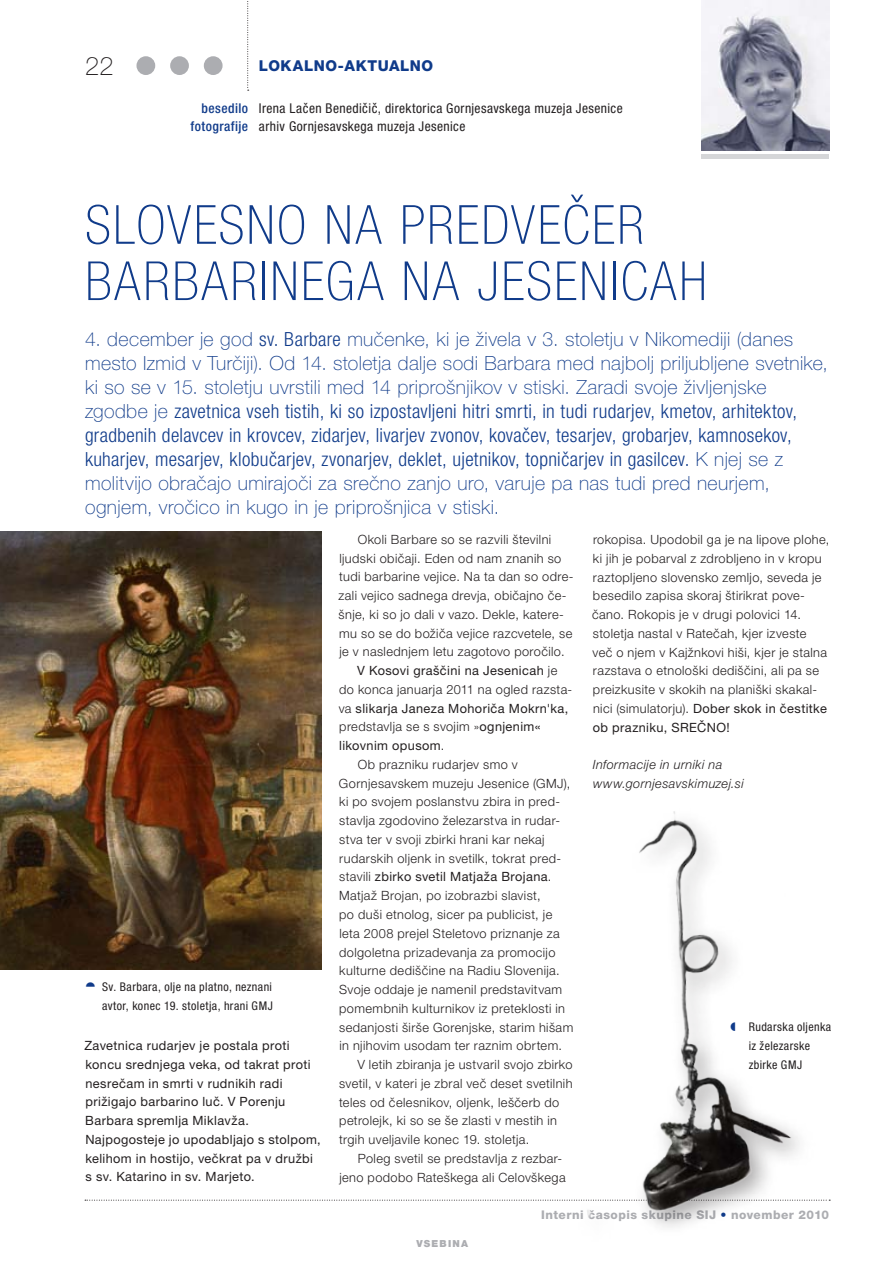
<style>
.page{position:relative;width:893px;height:1263px;background:#fff}
.page>*{position:absolute;margin:0;border:0;box-sizing:border-box;transform-origin:0 0}
.t1{font:100 condensed 54px/56.2px "Helvetica Neue LT Pro";letter-spacing:.04em;color:#103b8a}
.t2{font:100 25.5px "Helvetica Neue LT Pro";color:#231f20}
.t3{font:100 19.5px/24px "Helvetica Neue LT Pro";letter-spacing:.02em;color:#103b8a}
.t4{font:800 15px "Helvetica Neue LT Pro";letter-spacing:.05em;color:#103b8a}
.t5{font:condensed 13.5px "Helvetica Neue LT Pro";letter-spacing:.03em;color:#231f20}
.t6{font:500 condensed 13.5px/18.8px "Helvetica Neue LT Pro";letter-spacing:.035em;color:#103b8a;text-align:right}
.t7{font:300 12.75px/18.8px "Helvetica Neue LT Pro";letter-spacing:.035em;color:#231f20}
.t8{font:12.75px/18.8px "Helvetica Neue LT Pro";letter-spacing:.03em;color:#231f20}
.t9{font:italic 300 12.75px/18.8px "Helvetica Neue LT Pro";letter-spacing:.03em;color:#231f20}
.t10{font:condensed 12px/18.8px "Helvetica Neue LT Pro";letter-spacing:.035em;color:#231f20}
.t11{font:800 12px "Helvetica Neue LT Pro";letter-spacing:.04em;color:#acadb1}
.t12{font:900 9.75px "Helvetica Neue LT Pro";letter-spacing:.125em;color:#acadb1}
.s1{font-weight:300;font-stretch:condensed}
.s2{font-weight:300}
.s3{font-weight:400}
.s4{color:#103b8a}
</style>
<div class="page">
<svg style="left:85px;top:1200px;width:745px;height:1px"></svg>
<div style="left:136px;top:56px;width:19px;height:19px;background:#acadb1;border-radius:50%"></div>
<div style="left:170px;top:56px;width:19px;height:19px;background:#acadb1;border-radius:50%"></div>
<div style="left:204px;top:56px;width:19px;height:19px;background:#acadb1;border-radius:50%"></div>
<svg style="left:247px;top:1px;width:2px;height:90px"></svg>
<div style="left:702px;top:154px;width:127px;height:5px;background:#d5d6d8"></div>
<img style="left:702px;top:0;width:127px;height:150px">
<img style="left:0;top:531px;width:322px;height:438px">
<div style="left:576px;top:800px;width:241px;height:443px;background:#fff"></div>
<img style="left:587px;top:811px;width:226px;height:415px">
<svg style="left:731px;top:1022px;width:4px;height:9px"></svg>
<h2 class="t2" style="left:85px;top:51px;width:30px">22</h2>
<p class="t4" style="left:259px;top:57px;width:176px">Lokalno-aktualno</p>
<p class="t6" style="left:190px;top:98px;width:59px">besedilo fotografije</p>
<p class="t5" style="left:259px;top:100px;width:365px">Irena Lačen Benedičič, direktorica Gornjesavskega muzeja Jesenice</p>
<p class="t5" style="left:259px;top:119px;width:208px">arhiv Gornjesavskega muzeja Jesenice</p>
<h1 class="t1" style="left:85px;top:199px;width:561px">SLOVESNO NA PREDVEČER<br>BARBARINEGA</h1>
<h1 class="t1" style="left:402px;top:255px;width:300px">NA JESENICAH</h1>
<p class="t3" style="left:85px;top:327px;width:744px">4. december je god <span class="s1">sv. Barbare</span> mučenke, ki je živela v 3. stoletju v Nikomediji (danes mesto Izmid v Turčiji). Od 14. stoletja dalje sodi Barbara med najbolj priljubljene svetnike, ki so se v 15. stoletju uvrstili med 14 priprošnjikov v stiski. Zaradi svoje življenjske zgodbe je <span class="s1">zavetnica vseh tistih, ki so izpostavljeni hitri smrti, in tudi rudarjev, kmetov, arhitektov, gradbenih delavcev in krovcev, zidarjev, livarjev zvonov, kovačev, tesarjev, grobarjev, kamnosekov, kuharjev, mesarjev, klobučarjev, zvonarjev, deklet, ujetnikov, topničarjev in gasilcev.</span> K njej se z molitvijo obračajo umirajoči za srečno zanjo uro, varuje pa nas tudi pred neurjem, ognjem, vročico in kugo in je priprošnjica v stiski.</p>
<p class="t10" style="left:102px;top:977px;width:172px">Sv. Barbara, olje na platno, neznani avtor, konec 19. stoletja, hrani GMJ</p>
<p class="t8" style="left:84px;top:1036px;width:238px">Zavetnica rudarjev je postala proti koncu srednjega veka, od takrat proti nesrečam in smrti v rudnikih radi prižigajo barbarino luč. V Porenju Barbara spremlja Miklavža.<br>Najpogosteje jo upodabljajo s stolpom, kelihom in hostijo, večkrat pa v družbi s sv. Katarino in sv. Marjeto.</p>
<p class="t7" style="left:358px;top:530px;width:195px">Okoli Barbare so se razvili številni</p>
<p class="t7" style="left:339px;top:548px;width:223px">ljudski običaji. Eden od nam znanih so</p>
<p class="t7" style="left:339px;top:567px;width:236px">tudi barbarine vejice. Na ta dan so odre-</p>
<p class="t7" style="left:338px;top:586px;width:230px">zali vejico sadnega drevja, običajno če-</p>
<p class="t7" style="left:339px;top:605px;width:227px">šnje, ki so jo dali v vazo. Dekle, katere-</p>
<p class="t7" style="left:339px;top:623px;width:235px">mu so se do božiča vejice razcvetele, se</p>
<p class="t7" style="left:339px;top:642px;width:227px">je v naslednjem letu zagotovo poročilo.</p>
<p class="t8" style="left:357px;top:661px;width:202px">V Kosovi graščini na Jesenicah <span class="s2">je</span></p>
<p class="t7" style="left:339px;top:680px;width:235px">do konca januarja 2011 na ogled razsta-</p>
<p class="t8" style="left:339px;top:699px;width:231px"><span class="s2">va</span> slikarja Janeza Mohoriča Mokrn'ka,</p>
<p class="t7" style="left:339px;top:717px;width:203px">predstavlja se s svojim »<span class="s3">ognjenim«</span></p>
<p class="t8" style="left:339px;top:736px;width:107px">likovnim opusom<span class="s2">.</span></p>
<p class="t7" style="left:358px;top:755px;width:162px">Ob prazniku rudarjev smo v</p>
<p class="t7" style="left:339px;top:773px;width:207px">Gornjesavskem muzeju J esenice (GMJ</p>
<p class="t7" style="left:564px;top:773px;width:8px">),</p>
<p class="t7" style="left:339px;top:792px;width:222px">ki po svojem poslanstvu zbira in pred-</p>
<p class="t7" style="left:339px;top:811px;width:222px">stavlja zgodovino železarstva in rudar-</p>
<p class="t7" style="left:339px;top:830px;width:207px">stva ter v svoji zbirki hrani kar nekaj</p>
<p class="t7" style="left:339px;top:848px;width:223px">rudarskih oljenk in svetilk, tokrat pred-</p>
<p class="t8" style="left:339px;top:867px;width:214px"><span class="s2">stavili</span> zbirko svetil Matjaža Brojana<span class="s2">.</span></p>
<p class="t7" style="left:339px;top:886px;width:203px">Matjaž Brojan, po izobrazbi slavist,</p>
<p class="t7" style="left:339px;top:905px;width:215px">po duši etnolog, sicer pa publicist, je</p>
<p class="t7" style="left:339px;top:923px;width:222px">leta 2008 prejel Steletovo priznanje za</p>
<p class="t7" style="left:339px;top:942px;width:218px">dolgoletna prizadevanja za promocijo</p>
<p class="t7" style="left:339px;top:961px;width:222px">kulturne dediščine na Radiu Slovenija.</p>
<p class="t7" style="left:339px;top:980px;width:225px">Svoje oddaje je namenil predstavitvam</p>
<p class="t7" style="left:339px;top:998px;width:227px">pomembnih kulturnikov iz preteklosti in</p>
<p class="t7" style="left:339px;top:1017px;width:236px">sedanjosti širše Gorenjske, starim hišam</p>
<p class="t7" style="left:339px;top:1036px;width:224px">in njihovim usodam ter raznim obrtem.</p>
<p class="t7" style="left:357px;top:1055px;width:217px">V letih zbiranja je ustvaril svojo zbirko</p>
<p class="t7" style="left:339px;top:1074px;width:235px">svetil, v kateri je zbral več deset svetilnih</p>
<p class="t7" style="left:339px;top:1092px;width:222px">teles od čelesnikov, oljenk, leščerb do</p>
<p class="t7" style="left:339px;top:1111px;width:219px">petrolejk, ki so se še zlasti v mestih in</p>
<p class="t7" style="left:339px;top:1130px;width:192px">trgih uveljavile konec 19. stoletja.</p>
<p class="t7" style="left:358px;top:1149px;width:206px">Poleg svetil se predstavlja z rezbar-</p>
<p class="t7" style="left:339px;top:1167px;width:228px">jeno podobo Rateškega ali Celovškega</p>
<p class="t7" style="left:592px;top:530px;width:239px">rokopisa. U podobil ga je na lipove plohe, ki jih je pobarval z zdrobljeno in v kropu raztopljeno slovensko zemljo, seveda je besedilo zapisa skoraj štirikrat pove&shy;čano. Rokopis je v drugi polovici 14. stoletja nastal v Ratečah, kjer izveste<br>več o njem v Kajžnkovi hiši, kjer je stalna razstava o etnološki dediščini, ali pa se preizkusite v skokih na planiški skakal&shy;nici (simulatorju). <span class="s3">Dober skok in čestitke ob prazniku, SREČNO!</span></p>
<p class="t9" style="left:593px;top:755px;width:153px">Informacije in urniki na www.gornjesavskimuzej.si</p>
<p class="t10" style="left:749px;top:1018px;width:84px">Rudarska oljenka iz železarske zbirke GMJ</p>
<p class="t12" style="left:416px;top:1238px;width:53px">VSEBINA</p>
<p class="t11" style="left:541px;top:1207px;width:290px">Interni časopis skupine SIJ <span class="s4">•</span> november 2010</p>
</div>
